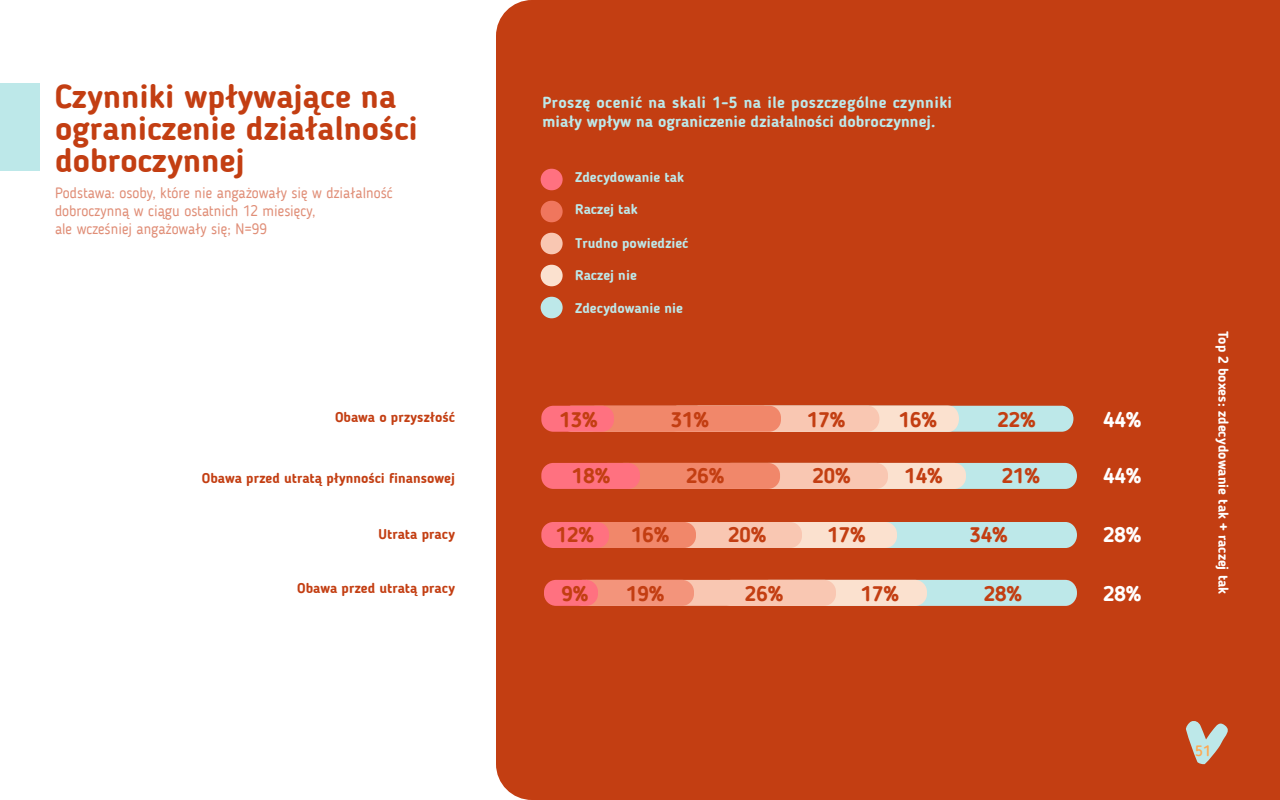
<style>
.page{position:relative;width:1280px;height:800px;background:#fff}
.page>*{position:absolute;margin:0;border:0;box-sizing:border-box;transform-origin:0 0}
.t1{font:700 33px/32px "Blogger Sans";color:#c33e12}
.t2{font:700 21px "Blogger Sans";color:#c33e12}
.t3{font:700 21px "Blogger Sans";color:#fff}
.t4{font:700 16px/19.2px "Blogger Sans";letter-spacing:.01em;color:#bde8e9}
.t5{font:15px/18px "Blogger Sans";color:#e08e77}
.t6{font:500 15px "Blogger Sans";color:#ffa851}
.t7{font:700 14px "Blogger Sans";color:#c33e12}
.t8{font:700 14px "Blogger Sans";color:#bde8e9}
.t9{font:700 14px "Blogger Sans";color:#fff}
</style>
<div class="page">
<div style="left:496px;top:0;width:784px;height:800px;background:#c33e12"></div>
<div style="left:0;top:83px;width:40px;height:88px;background:#bde8e9"></div>
<svg style="left:1185px;top:720px;width:44px;height:45px;background:#bf9580"></svg>
<div style="left:541px;top:201px;width:22px;height:21px;background:#f0765d;border-radius:11px"></div>
<div style="left:541px;top:169px;width:22px;height:21px;background:#ff7180;border-radius:11px"></div>
<div style="left:541px;top:233px;width:22px;height:21px;background:#f9c7b2;border-radius:11px"></div>
<div style="left:541px;top:265px;width:22px;height:21px;background:#fbe1cf;border-radius:11px"></div>
<div style="left:541px;top:297px;width:22px;height:21px;background:#bde8e9;border-radius:11px"></div>
<div style="left:754px;top:406px;width:319px;height:26px;background:#bde8e9;border-radius:12px"></div>
<svg style="left:870px;top:406px;width:89px;height:26px;background:#f8e0cf"></svg>
<div style="left:560px;top:406px;width:319px;height:26px;background:#f9c7b2;border-radius:12px"></div>
<div style="left:584px;top:406px;width:197px;height:26px;background:#f1876a;border-radius:12px"></div>
<div style="left:541px;top:406px;width:73px;height:26px;background:#ff7180;border-radius:12px"></div>
<div style="left:758px;top:463px;width:319px;height:26px;background:#bde8e9;border-radius:12px"></div>
<div style="left:719px;top:463px;width:247px;height:26px;background:#fbe1cf;border-radius:12px"></div>
<div style="left:612px;top:463px;width:276px;height:26px;background:#f9c7b2;border-radius:12px"></div>
<div style="left:596px;top:463px;width:184px;height:26px;background:#f1876a;border-radius:12px"></div>
<div style="left:888px;top:522px;width:189px;height:26px;background:#bde8e9"></div>
<div style="left:726px;top:522px;width:171px;height:26px;background:#fbe1cf;border-radius:12px"></div>
<div style="left:615px;top:522px;width:187px;height:26px;background:#f9c7b2;border-radius:12px"></div>
<div style="left:758px;top:580px;width:319px;height:26px;background:#bde8e9;border-radius:12px"></div>
<div style="left:719px;top:580px;width:208px;height:26px;background:#fbe1cf;border-radius:12px"></div>
<div style="left:571px;top:580px;width:265px;height:26px;background:#f9c7b2;border-radius:12px"></div>
<div style="left:578px;top:522px;width:118px;height:26px;background:#f1876a;border-radius:12px"></div>
<div style="left:541px;top:522px;width:68px;height:26px;background:#ff7180;border-radius:12px"></div>
<div style="left:541px;top:463px;width:99px;height:26px;background:#ff7180;border-radius:12px"></div>
<div style="left:575px;top:580px;width:119px;height:26px;background:#f3947b;border-radius:12px"></div>
<div style="left:544px;top:580px;width:54px;height:26px;background:#ff7180;border-radius:12px"></div>
<h1 class="t1" style="left:55px;top:82px;width:365px">Czynniki wpływające na ograniczenie działalności dobroczynnej</h1>
<p class="t5" style="left:55px;top:185px;width:339px">Podstawa: osoby, które nie angażowały się w działalność dobroczynną w ciągu ostatnich 12 miesięcy,<br>ale wcześniej angażowały się; N=99</p>
<p class="t4" style="left:542px;top:94px;width:411px">Proszę ocenić na skali 1-5 na ile poszczególne czynniki miały wpływ na ograniczenie działalności dobroczynnej.</p>
<p class="t8" style="left:575px;top:171px;width:110px">Zdecydowanie tak</p>
<p class="t8" style="left:575px;top:203px;width:64px">Raczej tak</p>
<p class="t8" style="left:575px;top:236px;width:115px">Trudno powiedzieć</p>
<p class="t8" style="left:575px;top:268px;width:63px">Raczej nie</p>
<p class="t8" style="left:575px;top:301px;width:109px">Zdecydowanie nie</p>
<p class="t7" style="left:335px;top:410px;width:121px">Obawa o przyszłość</p>
<p class="t7" style="left:202px;top:471px;width:255px">Obawa przed utratą płynności finansowej</p>
<p class="t7" style="left:379px;top:527px;width:78px">Utrata pracy</p>
<p class="t7" style="left:297px;top:581px;width:159px">Obawa przed utratą pracy</p>
<h2 class="t2" style="left:698px;top:403px;width:11px">v</h2>
<h2 class="t2" style="left:997px;top:409px;width:40px">22%</h2>
<h2 class="t2" style="left:559px;top:409px;width:40px">13%</h2>
<h2 class="t3" style="left:1103px;top:409px;width:40px">44%</h2>
<h2 class="t2" style="left:671px;top:409px;width:40px">31%</h2>
<h2 class="t2" style="left:807px;top:409px;width:40px">17%</h2>
<h2 class="t2" style="left:899px;top:409px;width:40px">16%</h2>
<h2 class="t2" style="left:572px;top:466px;width:40px">18%</h2>
<h2 class="t2" style="left:686px;top:466px;width:40px">26%</h2>
<h2 class="t2" style="left:812px;top:466px;width:40px">20%</h2>
<h2 class="t2" style="left:904px;top:466px;width:40px">14%</h2>
<h2 class="t2" style="left:1002px;top:466px;width:40px">21%</h2>
<h2 class="t3" style="left:1103px;top:466px;width:40px">44%</h2>
<h2 class="t2" style="left:556px;top:525px;width:40px">12%</h2>
<h2 class="t2" style="left:631px;top:525px;width:40px">16%</h2>
<h2 class="t2" style="left:728px;top:525px;width:40px">20%</h2>
<h2 class="t2" style="left:827px;top:525px;width:40px">17%</h2>
<h2 class="t2" style="left:970px;top:525px;width:40px">34%</h2>
<h2 class="t3" style="left:1103px;top:525px;width:40px">28%</h2>
<h2 class="t2" style="left:561px;top:583px;width:28px">9%</h2>
<h2 class="t2" style="left:626px;top:583px;width:40px">19%</h2>
<h2 class="t2" style="left:745px;top:583px;width:40px">26%</h2>
<h2 class="t2" style="left:861px;top:583px;width:40px">17%</h2>
<h2 class="t2" style="left:984px;top:583px;width:40px">28%</h2>
<h2 class="t3" style="left:1103px;top:583px;width:40px">28%</h2>
<p class="t9" style="left:1230px;top:331px;width:265px;rotate:90deg">Top 2 boxes: zdecydowanie tak + raczej tak</p>
<p class="t6" style="left:1195px;top:743px;width:17px">51</p>
</div>
